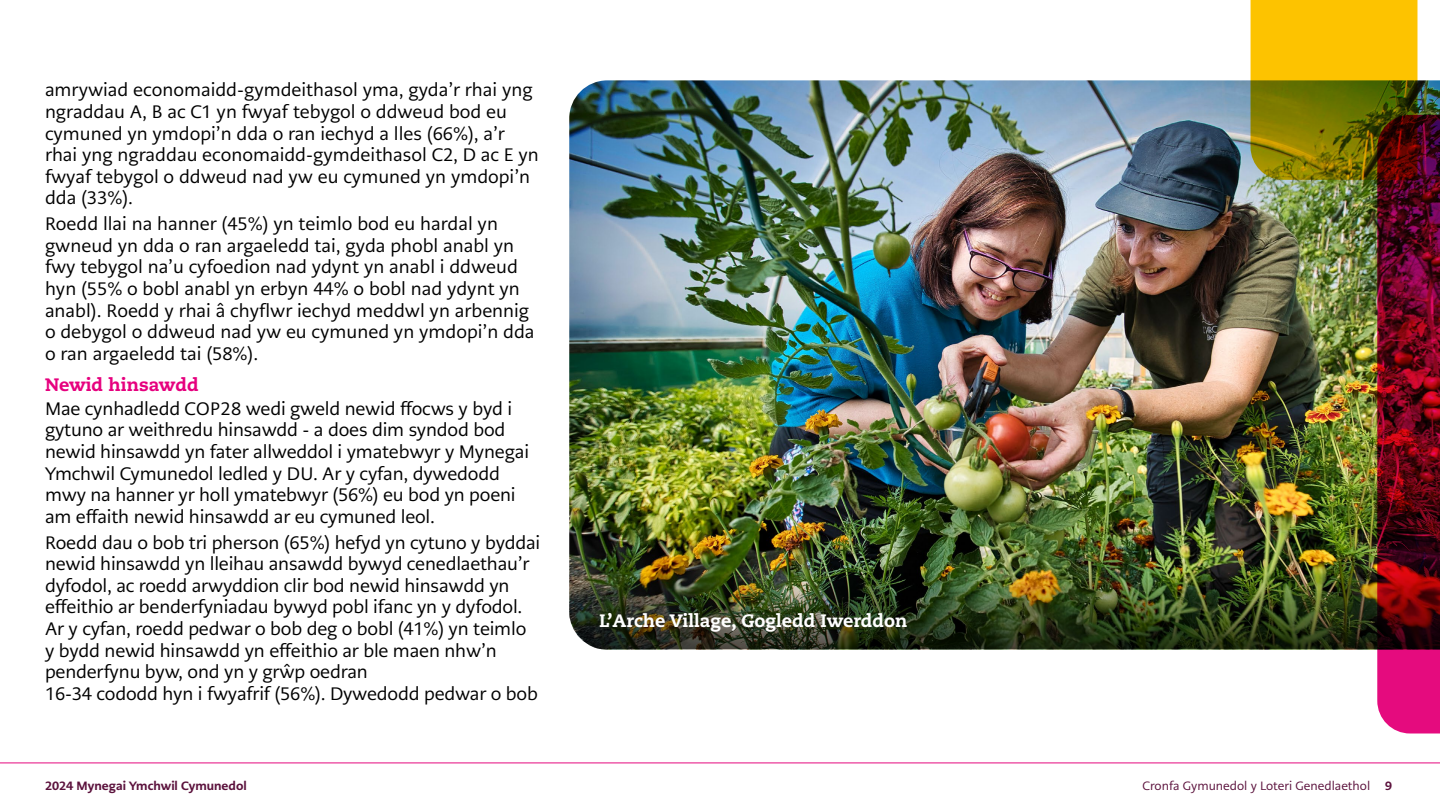
<style>
.page{position:relative;width:1440px;height:810px;background:#fff}
.page>*{position:absolute;margin:0;border:0;box-sizing:border-box;transform-origin:0 0}
.Body{font:18px/21.6px "PMN Caecilia Sans Text";letter-spacing:-.01em;color:#000}
.t1{font:800 18px "Caecilia LT Pro 85";color:#fff}
.Subhead_H4{font:800 18px "Caecilia LT Pro 85";color:#e6007e}
.t2{font:12px "PMN Caecilia Sans Text";color:#5b113c}
.t3{font:800 12px "PMN Caecilia Sans Text";color:#5b113c}
</style>
<div class="page">
<hr style="left:0;top:763px;width:1440px;height:1px;background:#e5087e">
<img style="left:569px;top:80px;width:682px;height:570px">
<img style="left:569px;top:566px;width:682px;height:83px">
<img style="left:1251px;top:0;width:189px;height:733px">
<p class="Body" style="left:45px;top:79px;width:495px">amrywiad economaidd-gymdeithasol yma, gyda’r rhai yng ngraddau A, B ac C1 yn fwyaf tebygol o ddweud bod eu cymuned yn ymdopi’n dda o ran iechyd a lles (66%), a’r rhai yng ngraddau economaidd-gymdeithasol C2, D ac E yn fwyaf tebygol o ddweud nad yw eu cymuned yn ymdopi’n dda (33%).</p>
<p class="Body" style="left:45px;top:213px;width:491px">Roedd llai na hanner (45%) yn teimlo bod eu hardal yn gwneud yn dda o ran argaeledd tai, gyda phobl anabl yn fwy tebygol na’u cyfoedion nad ydynt yn anabl i ddweud hyn (55% o bobl anabl yn erbyn 44% o bobl nad ydynt yn anabl). Roedd y rhai â chyflwr iechyd meddwl yn arbennig o debygol o ddweud nad yw eu cymuned yn ymdopi’n dda o ran argaeledd tai (58%).</p>
<h4 class="Subhead_H4" style="left:45px;top:372px;width:155px">Newid hinsawdd</h4>
<p class="Body" style="left:45px;top:398px;width:486px">Mae cynhadledd COP28 wedi gweld newid ffocws y byd i gytuno ar weithredu hinsawdd - a does dim syndod bod newid hinsawdd yn fater allweddol i ymatebwyr y Mynegai Ymchwil Cymunedol ledled y DU. Ar y cyfan, dywedodd mwy na hanner yr holl ymatebwyr (56%) eu bod yn poeni am effaith newid hinsawdd ar eu cymuned leol.</p>
<p class="Body" style="left:45px;top:531px;width:497px">Roedd dau o bob tri pherson (65%) hefyd yn cytuno y byddai newid hinsawdd yn lleihau ansawdd bywyd cenedlaethau’r dyfodol, ac roedd arwyddion clir bod newid hinsawdd yn effeithio ar benderfyniadau bywyd pobl ifanc yn y dyfodol.<br>Ar y cyfan, roedd pedwar o bob deg o bobl (41%) yn teimlo<br>y bydd newid hinsawdd yn effeithio ar ble maen nhw’n penderfynu byw, ond yn y grŵp oedran<br>16-34 cododd hyn i fwyafrif (56%). Dywedodd pedwar o bob</p>
<p class="t1" style="left:599px;top:608px;width:310px">L’Arche Village, Gogledd Iwerddon</p>
<p class="t3" style="left:45px;top:778px;width:203px">2024 Mynegai Ymchwil Cymunedol</p>
<p class="t2" style="left:1143px;top:778px;width:229px">Cronfa Gymunedol y Loteri Genedlaethol</p>
<p class="t3" style="left:1385px;top:778px;width:9px">9</p>
</div>
